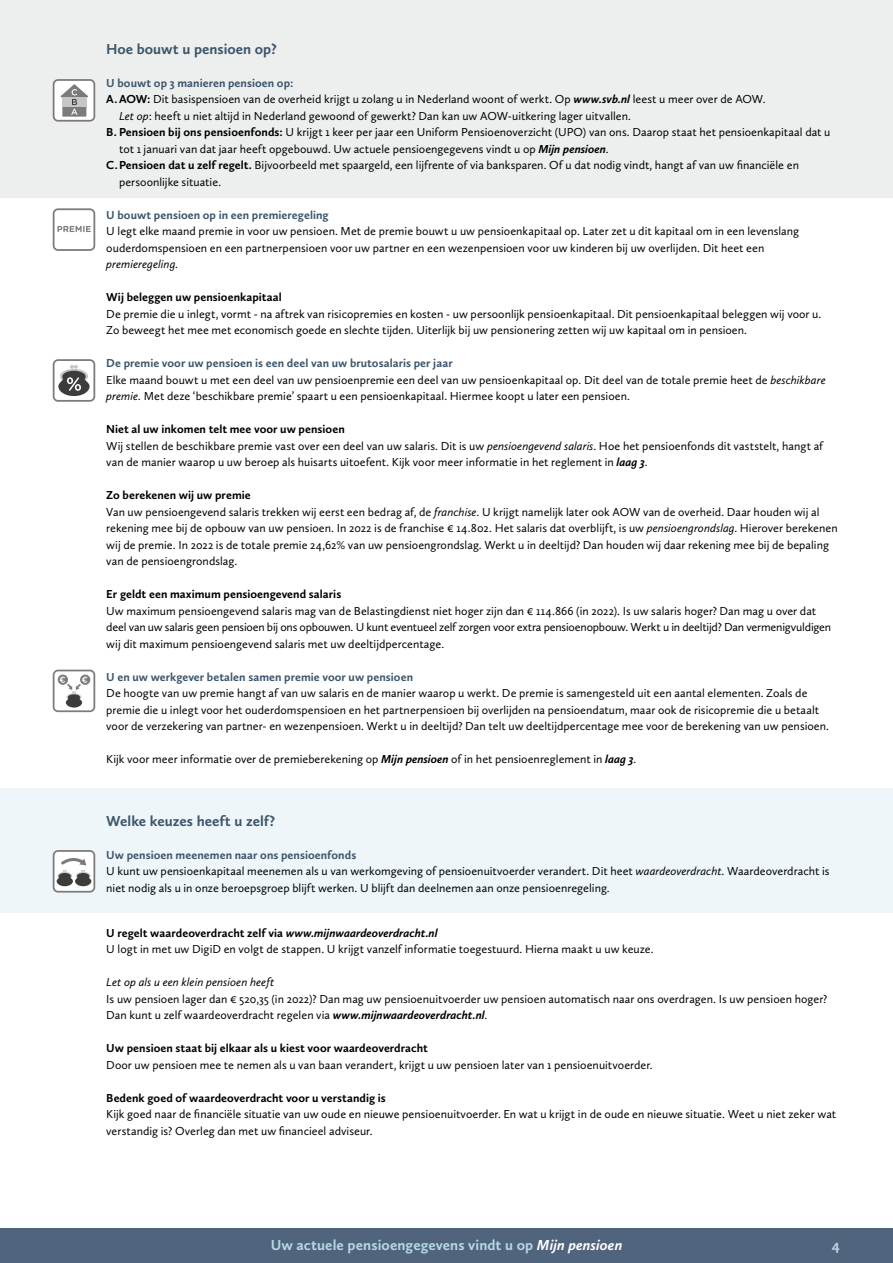
<style>
.page{position:relative;width:893px;height:1263px;background:#fff}
.page>*{position:absolute;margin:0;border:0;box-sizing:border-box;transform-origin:0 0}
.t1{font:700 15px "Calluna Sans";letter-spacing:.005em;color:#b4d8e3}
.t2{font:700 15px "Calluna Sans";color:#3d566c}
.t3{font:12px/16.5px "Calluna Sans";color:#000}
.t4{font:700 12px "Calluna Sans";letter-spacing:.005em;color:#000}
.t5{font:700 12px "Calluna Sans";letter-spacing:.005em;color:#3d566c}
.t6{font:italic 12px "Calluna Sans";color:#000}
.s1{font-weight:700}
.s2{font-weight:700;font-style:italic}
.s3{font-style:italic}
.s4{font-weight:700;color:#3d566c}
.s5{font-style:italic;color:#fff}
</style>
<div class="page">
<div style="left:0;top:0;width:893px;height:197px;background:#edeeee"></div>
<div style="left:0;top:789px;width:893px;height:124px;background:#eef6f9"></div>
<svg style="left:53px;top:79px;width:42px;height:43px;background:#c5c5c5"></svg>
<svg style="left:53px;top:208px;width:42px;height:43px"></svg>
<svg style="left:53px;top:670px;width:42px;height:42px"></svg>
<svg style="left:53px;top:850px;width:42px;height:42px;background:#c0c0c0"></svg>
<svg style="left:53px;top:359px;width:42px;height:43px"></svg>
<div style="left:0;top:1229px;width:893px;height:34px;background:#51647d"></div>
<p class="t2" style="left:106px;top:39px;width:172px">Hoe bouwt u pensioen op?</p>
<p class="t5" style="left:106px;top:75px;width:189px">U bouwt op 3 manieren pensioen op:</p>
<p class="t3" style="left:106px;top:91px;width:661px"><span class="s1">A.AOW:</span> Dit basispensioen van de overheid krijgt u zolang u in Nederland woont of werkt. Op <span class="s2">www.svb.nl</span> leest u meer over de AOW.</p>
<p class="t3" style="left:119px;top:107px;width:513px"><span class="s3">Let op</span>: heeft u niet altijd in Nederland gewoond of gewerkt? Dan kan uw AOW-uitkering lager uitvallen.</p>
<p class="t3" style="left:106px;top:124px;width:726px"><span class="s1">B. Pensioen bij ons pensioenfonds:</span> U krijgt 1 keer per jaar een Uniform Pensioenoverzicht (UPO) van ons. Daarop staat het pensioenkapitaal dat u</p>
<p class="t3" style="left:119px;top:140px;width:491px">tot 1 januari van dat jaar heeft opgebouwd. Uw actuele pensioengegevens vindt u op <span class="s2">Mijn pensioen</span>.</p>
<p class="t3" style="left:106px;top:157px;width:694px"><span class="s1">C.Pensioen dat u zelf regelt.</span> Bijvoorbeeld met spaargeld, een lijfrente of via banksparen. Of u dat nodig vindt, hangt af van uw financiële en</p>
<p class="t3" style="left:119px;top:173px;width:104px">persoonlijke situatie.</p>
<p class="t5" style="left:106px;top:207px;width:224px">U bouwt pensioen op in een premieregeling</p>
<p class="t3" style="left:106px;top:223px;width:694px">U legt elke maand premie in voor uw pensioen. Met de premie bouwt u uw pensioenkapitaal op. Later zet u dit kapitaal om in een levenslang ouderdomspensioen en een partnerpensioen voor uw partner en een wezenpensioen voor uw kinderen bij uw overlijden. Dit heet een <span class="s3">premieregeling</span>.</p>
<p class="t4" style="left:106px;top:290px;width:177px">Wij beleggen uw pensioenkapitaal</p>
<p class="t3" style="left:106px;top:305px;width:717px">De premie die u inlegt, vormt - na aftrek van risicopremies en kosten - uw persoonlijk pensioenkapitaal. Dit pensioenkapitaal beleggen wij voor u.<br>Zo beweegt het mee met economisch goede en slechte tijden. Uiterlijk bij uw pensionering zetten wij uw kapitaal om in pensioen.</p>
<p class="t3" style="left:106px;top:355px;width:721px"><span class="s4">De premie voor uw pensioen is een deel van uw brutosalaris per jaar<br></span>Elke maand bouwt u met een deel van uw pensioenpremie een deel van uw pensioenkapitaal op. Dit deel van de totale premie heet de <span class="s3">beschikbare premie.</span> Met deze ‘beschikbare premie’ spaart u een pensioenkapitaal. Hiermee koopt u later een pensioen.</p>
<p class="t3" style="left:106px;top:421px;width:718px"><span class="s1">Niet al uw inkomen telt mee voor uw pensioen<br></span>Wij stellen de beschikbare premie vast over een deel van uw salaris. Dit is uw <span class="s3">pensioengevend salaris</span>. Hoe het pensioenfonds dit vaststelt, hangt af van de manier waarop u uw beroep als huisarts uitoefent. Kijk voor meer informatie in het reglement in <span class="s2">laag 3</span>.</p>
<p class="t3" style="left:106px;top:487px;width:733px"><span class="s1">Zo berekenen wij uw premie<br></span>Van uw pensioengevend salaris trekken wij eerst een bedrag af, de <span class="s3">franchise</span>. U krijgt namelijk later ook AOW van de overheid. Daar houden wij al rekening mee bij de opbouw van uw pensioen. In 2022 is de franchise € 14.802. Het salaris dat overblijft, is uw <span class="s3">pensioengrondslag</span>. Hierover berekenen wij de premie. In 2022 is de totale premie 24,62% van uw pensioengrondslag. Werkt u in deeltijd? Dan houden wij daar rekening mee bij de bepaling van de pensioengrondslag.</p>
<p class="t4" style="left:106px;top:587px;width:236px">Er geldt een maximum pensioengevend salaris</p>
<p class="t3" style="left:106px;top:602px;width:726px">Uw maximum pensioengevend salaris mag van de Belastingdienst niet hoger zijn dan € 114.866 (in 2022). Is uw salaris hoger? Dan mag u over dat deel van uw salaris geen pensioen bij ons opbouwen. U kunt eventueel zelf zorgen voor extra pensioenopbouw. Werkt u in deeltijd? Dan vermenigvuldigen wij dit maximum pensioengevend salaris met uw deeltijdpercentage.</p>
<p class="t5" style="left:106px;top:669px;width:308px">U en uw werkgever betalen samen premie voor uw pensioen</p>
<p class="t3" style="left:106px;top:685px;width:724px">De hoogte van uw premie hangt af van uw salaris en de manier waarop u werkt. De premie is samengesteld uit een aantal elementen. Zoals de premie die u inlegt voor het ouderdomspensioen en het partnerpensioen bij overlijden na pensioendatum, maar ook de risicopremie die u betaalt voor de verzekering van partner- en wezenpensioen. Werkt u in deeltijd? Dan telt uw deeltijdpercentage mee voor de berekening van uw pensioen.</p>
<p class="t3" style="left:106px;top:751px;width:532px">Kijk voor meer informatie over de premieberekening op <span class="s2">Mijn pensioen</span> of in het pensioenreglement in <span class="s2">laag 3</span>.</p>
<p class="t2" style="left:106px;top:811px;width:171px">Welke keuzes heeft u zelf?</p>
<p class="t3" style="left:106px;top:846px;width:725px"><span class="s4">Uw pensioen meenemen naar ons pensioenfonds<br></span>U kunt uw pensioenkapitaal meenemen als u van werkomgeving of pensioenuitvoerder verandert. Dit heet <span class="s3">waardeoverdracht</span>. Waardeoverdracht is niet nodig als u in onze beroepsgroep blijft werken. U blijft dan deelnemen aan onze pensioenregeling.</p>
<p class="t3" style="left:106px;top:924px;width:549px"><span class="s1">U regelt waardeoverdracht zelf via</span> <span class="s2">www.mijnwaardeoverdracht.nl<br></span>U logt in met uw DigiD en volgt de stappen. U krijgt vanzelf informatie toegestuurd. Hierna maakt u uw keuze.</p>
<p class="t6" style="left:106px;top:975px;width:170px">Let op als u een klein pensioen heeft</p>
<p class="t3" style="left:106px;top:990px;width:722px">Is uw pensioen lager dan € 520,35 (in 2022)? Dan mag uw pensioenuitvoerder uw pensioen automatisch naar ons overdragen. Is uw pensioen hoger?<br>Dan kunt u zelf waardeoverdracht regelen via <span class="s2">www.mijnwaardeoverdracht.nl</span>.</p>
<p class="t4" style="left:106px;top:1041px;width:323px">Uw pensioen staat bij elkaar als u kiest voor waardeoverdracht</p>
<p class="t3" style="left:106px;top:1056px;width:548px">Door uw pensioen mee te nemen als u van baan verandert, krijgt u uw pensioen later van 1 pensioenuitvoerder.</p>
<p class="t4" style="left:106px;top:1090px;width:281px">Bedenk goed of waardeoverdracht voor u verstandig is</p>
<p class="t3" style="left:106px;top:1106px;width:731px">Kijk goed naar de financiële situatie van uw oude en nieuwe pensioenuitvoerder. En wat u krijgt in de oude en nieuwe situatie. Weet u niet zeker wat verstandig is? Overleg dan met uw financieel adviseur.</p>
<p class="t1" style="left:271px;top:1236px;width:353px">Uw actuele pensioengegevens vindt u op <span class="s5">Mijn pensioen</span></p>
<p class="t1" style="left:832px;top:1236px;width:10px">4</p>
</div>
